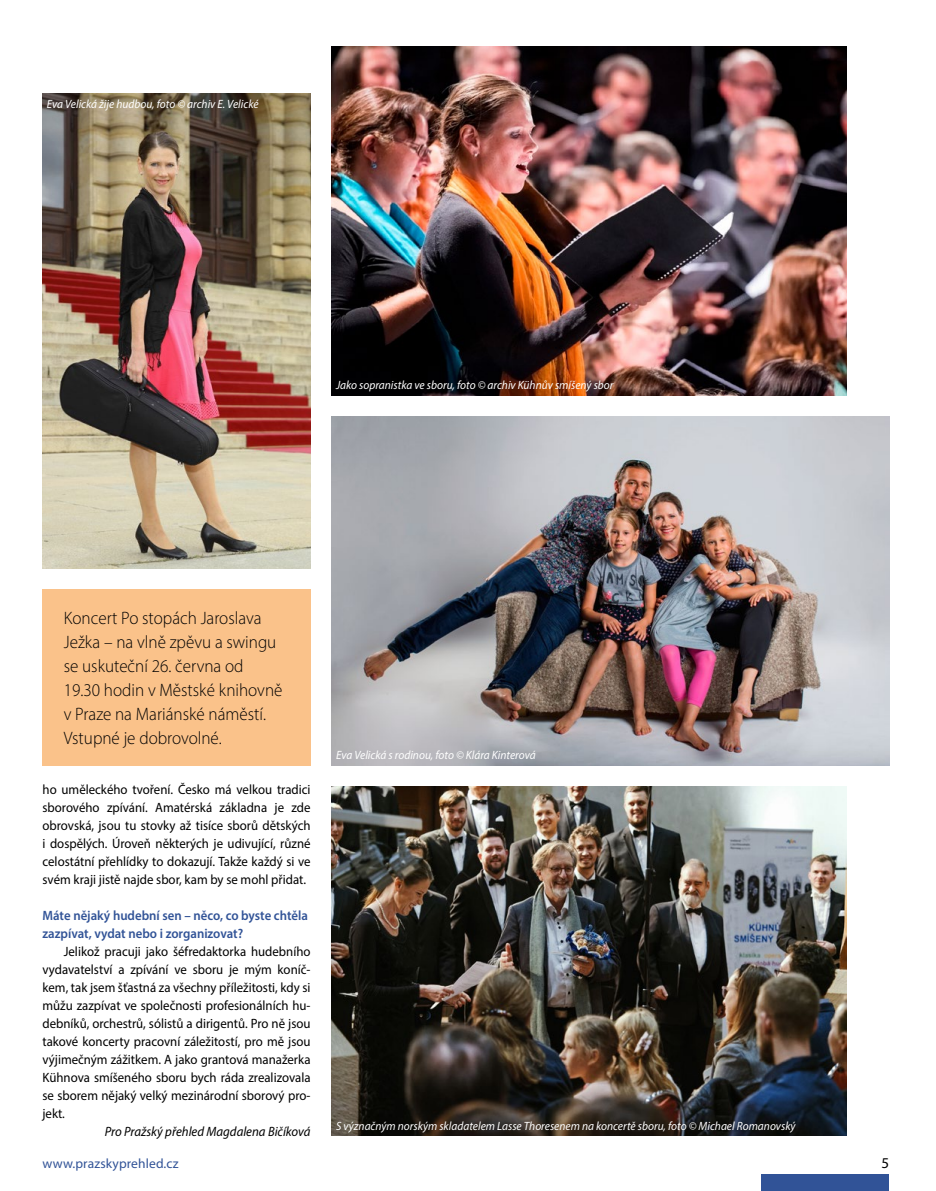
<style>
.page{position:relative;width:936px;height:1191px;background:#fff}
.page>*{position:absolute;margin:0;border:0;box-sizing:border-box;transform-origin:0 0}
._6-citace{font:300 18px/24px "Myriad Pro";color:#000;scale:.95 1}
.t1{font:15px "Myriad Pro";color:#000}
._7-text{font:13.5px/18px "Myriad Pro";color:#000;text-align:justify;scale:.95 1}
.otazka{font:600 13.5px/18px "Myriad Pro";color:#315397;scale:.95 1}
._8-podpis{font:italic 13.5px "Myriad Pro";color:#000;scale:.95 1}
.t2{font:13.5px "Myriad Pro";letter-spacing:.01em;color:#315397}
._2-popisek{font:italic 12px "Myriad Pro";color:#fff;scale:.95 1}
</style>
<div class="page">
<img style="left:43px;top:93px;width:267px;height:475px">
<img style="left:332px;top:417px;width:557px;height:348px">
<img style="left:332px;top:787px;width:514px;height:348px">
<img style="left:332px;top:47px;width:514px;height:348px">
<div style="left:43px;top:589px;width:267px;height:176px;background:#fac28a"></div>
<div style="left:761px;top:1174px;width:128px;height:17px;background:#315397"></div>
<p class="_2-popisek" style="left:47px;top:97px;width:224px">Eva Velická žije hudbou, foto © archiv E. Velické</p>
<p class="_2-popisek" style="left:336px;top:378px;width:293px">Jako sopranistka ve sboru, foto © archiv Kühnův smíšený sbor</p>
<p class="_6-citace" style="left:64px;top:606px;width:232px">Koncert Po stopách Jaroslava<br>Ježka – na vlně zpěvu a swingu se uskuteční 26. června od<br>19.30 hodin v Městské knihovně v Praze na Mariánské náměstí.<br>Vstupné je dobrovolné.</p>
<p class="_7-text" style="left:43px;top:780px;width:284px">ho uměleckého tvoření. Česko má velkou tradici sborového zpívání. Amatérská základna je zde obrovská, jsou tu stovky až tisíce sborů dětských i dospělých. Úroveň některých je udivující, různé celostátní přehlídky to dokazují. Takže každý si ve svém kraji jistě najde sbor, kam by se mohl přidat.</p>
<p class="otazka" style="left:43px;top:906px;width:281px">Máte nějaký hudební sen – něco, co byste chtěla zazpívat, vydat nebo i zorganizovat?</p>
<p class="_7-text" style="left:43px;top:942px;width:283px;text-indent:21px">Jelikož pracuji jako šéfredaktorka hudebního vydavatelství a zpívání ve sboru je mým koníč&shy;kem, tak jsem šťastná za všechny příležitosti, kdy si můžu zazpívat ve společnosti profesionálních hu&shy;debníků, orchestrů, sólistů a dirigentů. Pro ně jsou takové koncerty pracovní záležitostí, pro mě jsou výjimečným zážitkem. A jako grantová manažerka Kühnova smíšeného sboru bych ráda zrealizovala se sborem nějaký velký mezinárodní sborový pro&shy;jekt.</p>
<p class="_8-podpis" style="left:105px;top:1122px;width:218px">Pro Pražský přehled Magdalena Bičíková</p>
<p class="_2-popisek" style="left:336px;top:748px;width:211px">Eva Velická s rodinou, foto © Klára Kinterová</p>
<p class="_2-popisek" style="left:336px;top:1118px;width:485px">S význačným norským skladatelem Lasse Thoresenem na koncertě sboru, foto © Michael Romanovský</p>
<p class="t2" style="left:43px;top:1155px;width:137px">www.prazskyprehled.cz</p>
<p class="t1" style="left:881px;top:1154px;width:9px">5</p>
</div>
